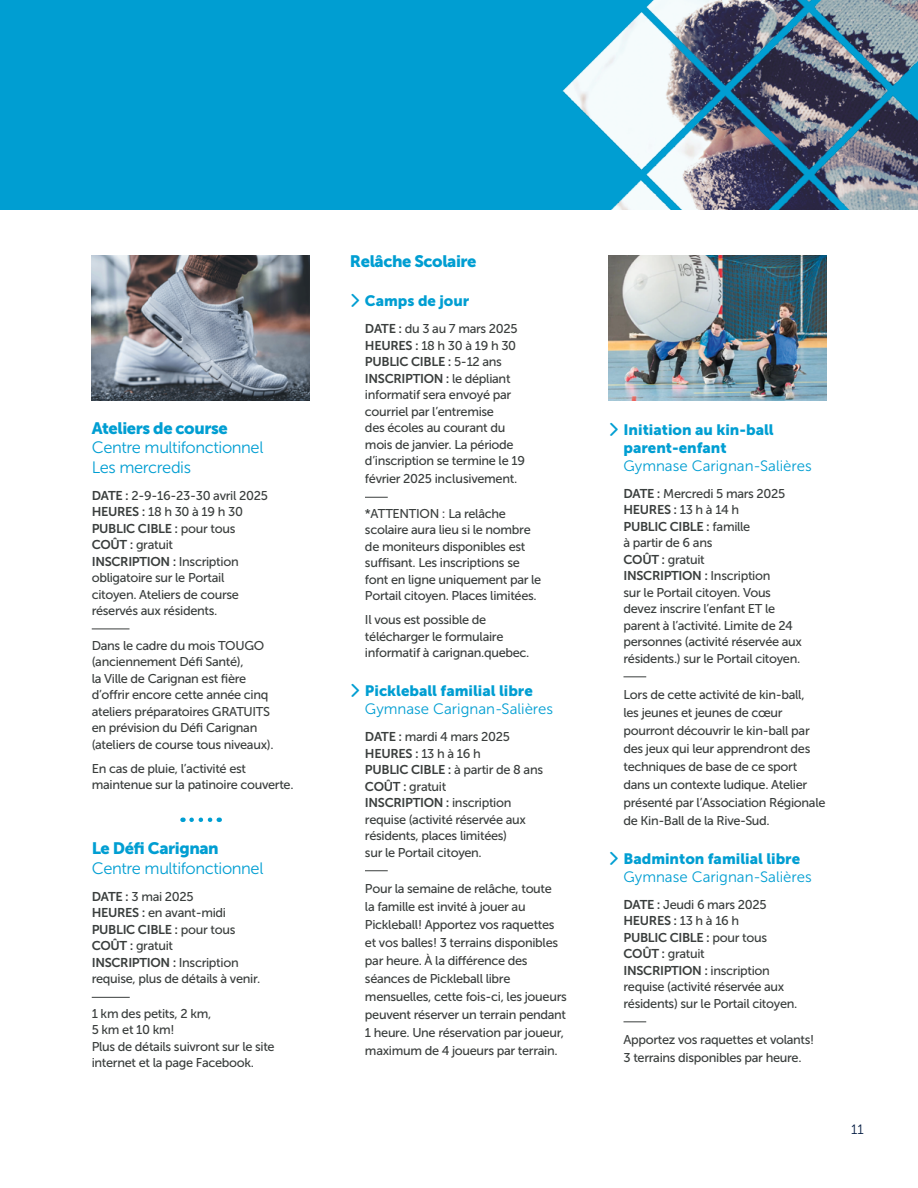
<style>
.page{position:relative;width:918px;height:1188px;background:#fff}
.page>*{position:absolute;margin:0;border:0;box-sizing:border-box;transform-origin:0 0}
.t1{font:16.5px/19.5px "Museo Sans 300";letter-spacing:-.025em;color:#009ed2}
.t2{font:16.5px "Museo Sans 900";letter-spacing:-.025em;color:#009ed2}
.t3{font:15px/18px "Museo Sans 900";color:#009ed2}
.t4{font:15px "Museo Sans 300";color:#009ed2}
.t5{font:13.5px "Museo Sans 300";color:#031b42}
.t6{font:12.75px/16.5px "Museo Sans 500";letter-spacing:-.025em;color:#3a3e3d}
.t7{font:12.75px/16.5px "Museo Sans 700";letter-spacing:-.025em;color:#3a3e3d}
.s1{font-family:"Museo Sans 700"}
.s2{font-family:"Museo Sans 500"}
</style>
<div class="page">
<div style="left:0;top:0;width:918px;height:210px;background:#009ed2"></div>
<img style="left:562px;top:0;width:356px;height:210px">
<hr style="left:92px;top:629px;width:38px;height:1px;background:#3a3e3d">
<svg style="left:192px;top:818px;width:28px;height:4px"></svg>
<svg style="left:365px;top:497px;width:23px;height:1px"></svg>
<svg style="left:365px;top:870px;width:23px;height:1px"></svg>
<img style="left:92px;top:255px;width:217px;height:145px">
<hr style="left:92px;top:997px;width:38px;height:1px;background:#3a3e3d">
<svg style="left:624px;top:676px;width:22px;height:1px"></svg>
<svg style="left:624px;top:1021px;width:22px;height:1px"></svg>
<img style="left:609px;top:255px;width:217px;height:145px">
<p class="t2" style="left:92px;top:418px;width:137px">Ateliers de course</p>
<p class="t1" style="left:92px;top:438px;width:173px">Centre multifonctionnel<br>Les mercredis</p>
<p class="t6" style="left:92px;top:487px;width:178px"><span class="s1">DATE :</span> 2-9-16-23-30 avril 2025<br><span class="s1">HEURES :</span> 18 h 30 à 19 h 30</p>
<p class="t7" style="left:92px;top:520px;width:145px">PUBLIC CIBLE : <span class="s2">pour tous</span></p>
<p class="t6" style="left:92px;top:536px;width:83px"><span class="s1">COÛT :</span> gratuit</p>
<p class="t7" style="left:92px;top:553px;width:148px">INSCRIPTION : <span class="s2">Inscription</span></p>
<p class="t6" style="left:92px;top:569px;width:149px">obligatoire sur le Portail citoyen. Ateliers de course réservés aux résidents.</p>
<p class="t6" style="left:92px;top:637px;width:183px">Dans le cadre du mois TOUGO (anciennement Défi Santé),<br>la Ville de Carignan est fière d’offrir encore cette année cinq ateliers préparatoires GRATUITS en prévision du Défi Carignan (ateliers de course tous niveaux).</p>
<p class="t6" style="left:92px;top:760px;width:203px">En cas de pluie, l’activité est maintenue sur la patinoire couverte.</p>
<p class="t2" style="left:92px;top:839px;width:129px">Le Défi Carignan</p>
<p class="t1" style="left:92px;top:859px;width:173px">Centre multifonctionnel</p>
<p class="t6" style="left:92px;top:888px;width:136px"><span class="s1">DATE :</span> 3 mai 2025<br><span class="s1">HEURES :</span> en avant-midi</p>
<p class="t7" style="left:92px;top:921px;width:145px">PUBLIC CIBLE : <span class="s2">pour tous</span></p>
<p class="t6" style="left:92px;top:938px;width:83px"><span class="s1">COÛT :</span> gratuit</p>
<p class="t7" style="left:92px;top:954px;width:148px">INSCRIPTION : <span class="s2">Inscription</span></p>
<p class="t6" style="left:92px;top:971px;width:170px">requise, plus de détails à venir.</p>
<p class="t6" style="left:92px;top:1005px;width:184px">1 km des petits, 2 km,<br>5 km et 10 km!<br>Plus de détails suivront sur le site internet et la page Facebook.</p>
<p class="t2" style="left:350px;top:252px;width:128px">Relâche Scolaire</p>
<p class="t3" style="left:365px;top:292px;width:106px">Camps de jour</p>
<p class="t6" style="left:365px;top:321px;width:154px"><span class="s1">DATE :</span> du 3 au 7 mars 2025<br><span class="s1">HEURES :</span> 18 h 30 à 19 h 30</p>
<p class="t7" style="left:365px;top:354px;width:147px">PUBLIC CIBLE : <span class="s2">5-12 ans<br></span>INSCRIPTION : <span class="s2">le dépliant</span></p>
<p class="t6" style="left:365px;top:387px;width:161px">informatif sera envoyé par courriel par l’entremise<br>des écoles au courant du mois de janvier. La période d’inscription se termine le 19</p>
<p class="t6" style="left:365px;top:471px;width:154px">février 2025 inclusivement.</p>
<p class="t6" style="left:365px;top:505px;width:178px">*ATTENTION : La relâche scolaire aura lieu si le nombre de moniteurs disponibles est suffisant. Les inscriptions se font en ligne uniquement par le<br>Portail citoyen. Places limitées.</p>
<p class="t6" style="left:365px;top:612px;width:166px">Il vous est possible de télécharger le formulaire informatif à carignan.quebec.</p>
<p class="t3" style="left:365px;top:682px;width:169px">Pickleball familial libre</p>
<p class="t4" style="left:365px;top:701px;width:190px">Gymnase Carignan-Salières</p>
<p class="t6" style="left:365px;top:729px;width:146px"><span class="s1">DATE :</span> mardi 4 mars 2025</p>
<p class="t7" style="left:365px;top:745px;width:117px">HEURES : <span class="s2">13 h à 16 h</span></p>
<p class="t6" style="left:365px;top:762px;width:180px"><span class="s1">PUBLIC CIBLE :</span> à partir de 8 ans<br><span class="s1">COÛT :</span> gratuit</p>
<p class="t7" style="left:365px;top:795px;width:148px">INSCRIPTION : <span class="s2">inscription</span></p>
<p class="t6" style="left:365px;top:811px;width:162px">requise (activité réservée aux résidents, places limitées) sur le Portail citoyen.</p>
<p class="t6" style="left:365px;top:880px;width:203px;line-height:18px">Pour la semaine de relâche, toute<br>la famille est invité à jouer au Pickleball! Apportez vos raquettes et vos balles! 3 terrains disponibles par heure. À la différence des séances de Pickleball libre mensuelles, cette fois-ci, les joueurs peuvent réserver un terrain pendant 1 heure. Une réservation par joueur, maximum de 4 joueurs par terrain.</p>
<p class="t3" style="left:624px;top:421px;width:152px">Initiation au kin-ball parent-enfant</p>
<p class="t4" style="left:624px;top:458px;width:190px">Gymnase Carignan-Salières</p>
<p class="t6" style="left:624px;top:485px;width:163px"><span class="s1">DATE :</span> Mercredi 5 mars 2025</p>
<p class="t7" style="left:624px;top:502px;width:128px">HEURES : <span class="s2">13 h à 14 h<br></span>PUBLIC CIBLE : <span class="s2">famille</span></p>
<p class="t6" style="left:624px;top:535px;width:90px">à partir de 6 ans<br><span class="s1">COÛT :</span> gratuit</p>
<p class="t7" style="left:624px;top:568px;width:148px">INSCRIPTION : <span class="s2">Inscription</span></p>
<p class="t6" style="left:624px;top:584px;width:180px">sur le Portail citoyen. Vous devez inscrire l’enfant ET le parent à l’activité. Limite de 24 personnes (activité réservée aux résidents.) sur le Portail citoyen.</p>
<p class="t6" style="left:624px;top:686px;width:204px;line-height:18px">Lors de cette activité de kin-ball,<br>les jeunes et jeunes de cœur pourront découvrir le kin-ball par des jeux qui leur apprendront des techniques de base de ce sport dans un contexte ludique. Atelier présenté par l’Association Régionale de Kin-Ball de la Rive-Sud.</p>
<p class="t3" style="left:624px;top:850px;width:178px">Badminton familial libre</p>
<p class="t4" style="left:624px;top:869px;width:190px">Gymnase Carignan-Salières</p>
<p class="t6" style="left:624px;top:896px;width:145px"><span class="s1">DATE :</span> Jeudi 6 mars 2025</p>
<p class="t7" style="left:624px;top:913px;width:145px">HEURES : <span class="s2">13 h à 16 h<br></span>PUBLIC CIBLE : <span class="s2">pour tous</span></p>
<p class="t6" style="left:624px;top:946px;width:83px"><span class="s1">COÛT :</span> gratuit</p>
<p class="t7" style="left:624px;top:962px;width:148px">INSCRIPTION : <span class="s2">inscription</span></p>
<p class="t6" style="left:624px;top:979px;width:175px">requise (activité réservée aux résidents) sur le Portail citoyen.</p>
<p class="t6" style="left:624px;top:1031px;width:192px;line-height:18px">Apportez vos raquettes et volants!<br>3 terrains disponibles par heure.</p>
<p class="t5" style="left:851px;top:1122px;width:14px">11</p>
</div>
